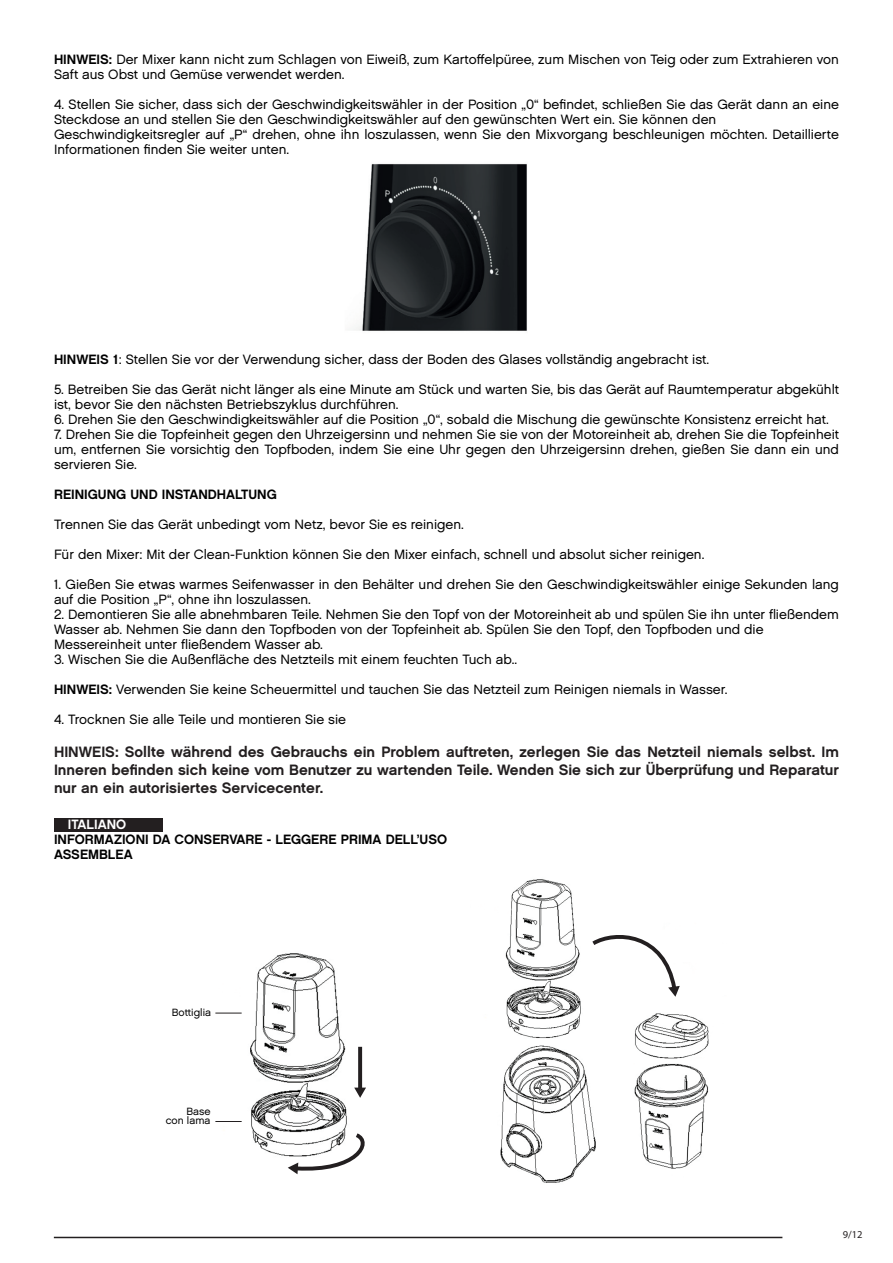
<style>
.page{position:relative;width:893px;height:1263px;background:#fff}
.page>*{position:absolute;margin:0;border:0;box-sizing:border-box;transform-origin:0 0}
.t1{font:15px/18px "Chalet New York Nineteen Sixty";color:#231f20;text-align:justify}
.t2{font:13.5px/15px "Chalet London Nineteen Sixty";color:#000001}
.t3{font:13.5px/15px "Chalet New York Nineteen Sixty";color:#000001}
.t4{font:13.5px "Chalet New York Nineteen Sixty";color:#fff}
.t5{font:10.5px/9px "Chalet London Nineteen Sixty";color:#000001;text-align:right}
.t6{font:10.5px "Myriad Pro";color:#231f20}
.s1{font-family:"Chalet New York Nineteen Sixty"}
</style>
<div class="page">
<hr style="left:54px;top:1237px;width:728px;height:1px;background:#231f20">
<img style="left:353px;top:163px;width:174px;height:168px">
<div style="left:54px;top:818px;width:109px;height:13px;background:#231f20"></div>
<img style="left:219px;top:953px;width:144px;height:203px">
<svg style="left:215px;top:1013px;width:27px;height:1px"></svg>
<svg style="left:215px;top:1121px;width:27px;height:1px"></svg>
<svg style="left:358px;top:1047px;width:4px;height:40px"></svg>
<svg style="left:354px;top:1087px;width:12px;height:11px"></svg>
<svg style="left:288px;top:1130px;width:77px;height:44px"></svg>
<img style="left:500px;top:879px;width:209px;height:304px">
<svg style="left:588px;top:931px;width:92px;height:66px"></svg>
<p class="t2" style="left:54px;top:52px;width:786px"><span class="s1">HINWEIS:</span> Der Mixer kann nicht zum Schlagen von Eiweiß, zum Kartoffelpüree, zum Mischen von Teig oder zum Extrahieren von<br>Saft aus Obst und Gemüse verwendet werden.</p>
<p class="t2" style="left:54px;top:97px;width:786px">4. Stellen Sie sicher, dass sich der Geschwindigkeitswähler in der Position „0“ befindet, schließen Sie das Gerät dann an eine Steckdose an und stellen Sie den Geschwindigkeitswähler auf den gewünschten Wert ein. Sie können den Geschwindigkeitsregler auf „P“ drehen, ohne ihn loszulassen, wenn Sie den Mixvorgang beschleunigen möchten. Detaillierte Informationen finden Sie weiter unten.</p>
<p class="t2" style="left:54px;top:352px;width:657px"><span class="s1">HINWEIS 1</span>: Stellen Sie vor der Verwendung sicher, dass der Boden des Glases vollständig angebracht ist.</p>
<p class="t2" style="left:54px;top:382px;width:786px">5. Betreiben Sie das Gerät nicht länger als eine Minute am Stück und warten Sie, bis das Gerät auf Raumtemperatur abgekühlt ist, bevor Sie den nächsten Betriebszyklus durchführen.</p>
<p class="t2" style="left:54px;top:412px;width:776px">6. Drehen Sie den Geschwindigkeitswähler auf die Position „0“, sobald die Mischung die gewünschte Konsistenz erreicht hat.</p>
<p class="t2" style="left:54px;top:427px;width:786px;text-align:justify">7. Drehen Sie die Topfeinheit gegen den Uhrzeigersinn und nehmen Sie sie von der Motoreinheit ab, drehen Sie die Topfeinheit um, entfernen Sie vorsichtig den Topfboden, indem Sie eine Uhr gegen den Uhrzeigersinn drehen, gießen Sie dann ein und servieren Sie.</p>
<p class="t3" style="left:54px;top:487px;width:224px">REINIGUNG UND INSTANDHALTUNG</p>
<p class="t2" style="left:54px;top:517px;width:411px">Trennen Sie das Gerät unbedingt vom Netz, bevor Sie es reinigen.</p>
<p class="t2" style="left:54px;top:547px;width:652px">Für den Mixer: Mit der Clean-Funktion können Sie den Mixer einfach, schnell und absolut sicher reinigen.</p>
<p class="t2" style="left:54px;top:577px;width:786px">1. Gießen Sie etwas warmes Seifenwasser in den Behälter und drehen Sie den Geschwindigkeitswähler einige Sekunden lang auf die Position „P“, ohne ihn loszulassen.</p>
<p class="t2" style="left:54px;top:607px;width:786px">2. Demontieren Sie alle abnehmbaren Teile. Nehmen Sie den Topf von der Motoreinheit ab und spülen Sie ihn unter fließendem<br>Wasser ab. Nehmen Sie dann den Topfboden von der Topfeinheit ab. Spülen Sie den Topf, den Topfboden und die<br>Messereinheit unter fließendem Wasser ab.</p>
<p class="t2" style="left:54px;top:652px;width:465px">3. Wischen Sie die Außenfläche des Netzteils mit einem feuchten Tuch ab..</p>
<p class="t2" style="left:54px;top:682px;width:675px"><span class="s1">HINWEIS:</span> Verwenden Sie keine Scheuermittel und tauchen Sie das Netzteil zum Reinigen niemals in Wasser.</p>
<p class="t2" style="left:54px;top:712px;width:294px">4. Trocknen Sie alle Teile und montieren Sie sie</p>
<p class="t1" style="left:54px;top:743px;width:786px">HINWEIS: Sollte während des Gebrauchs ein Problem auftreten, zerlegen Sie das Netzteil niemals selbst. Im Inneren befinden sich keine vom Benutzer zu wartenden Teile. Wenden Sie sich zur Überprüfung und Reparatur nur an ein autorisiertes Servicecenter.</p>
<p class="t4" style="left:68px;top:816px;width:60px">ITALIANO</p>
<p class="t3" style="left:54px;top:832px;width:395px">INFORMAZIONI DA CONSERVARE - LEGGERE PRIMA DELL’USO<br>ASSEMBLEA</p>
<p class="t5" style="left:172px;top:1007px;width:41px">Bottiglia</p>
<p class="t5" style="left:166px;top:1107px;width:46px">Base con lama</p>
<p class="t6" style="left:843px;top:1228px;width:21px">9/12</p>
</div>
